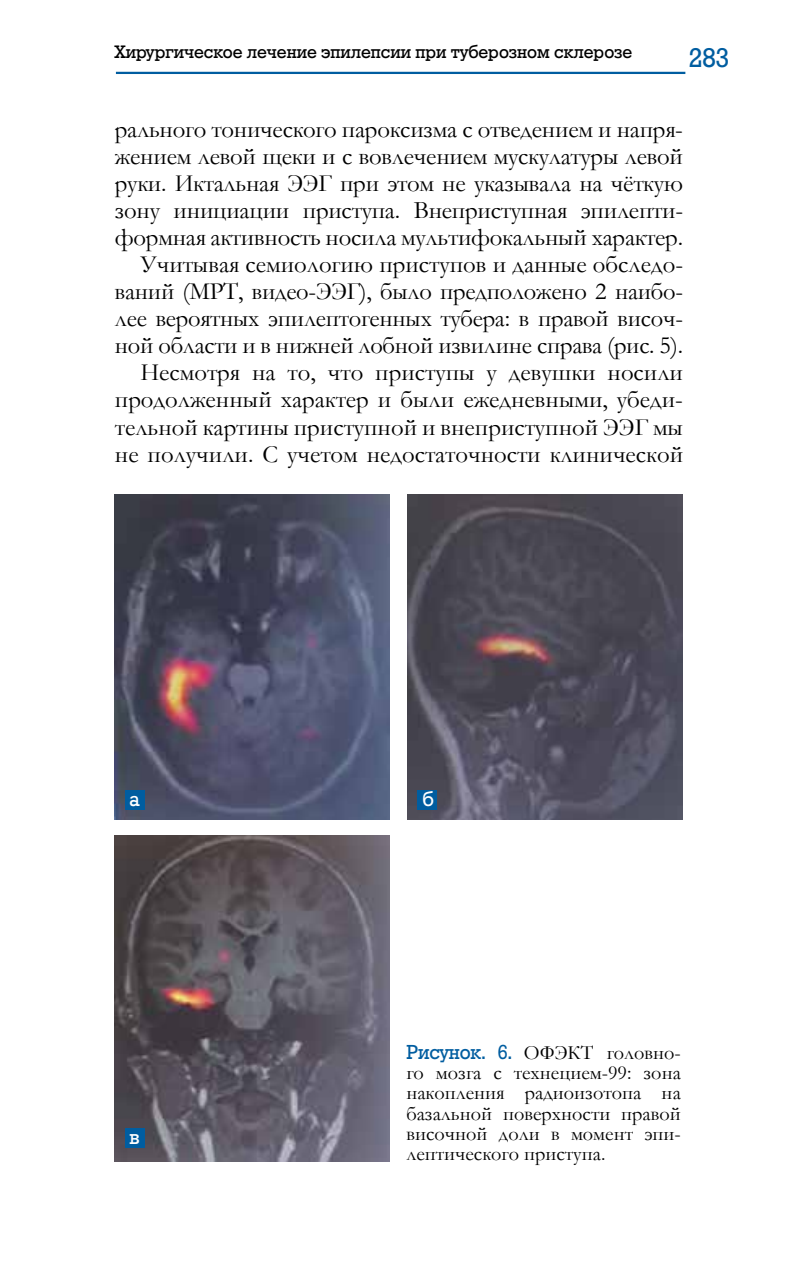
<style>
.page{position:relative;width:798px;height:1276px;background:#fff}
.page>*{position:absolute;margin:0;border:0;box-sizing:border-box;transform-origin:0 0}
.t1{font:27px "Geo Slb 712 Medium CBT";color:#005da0}
.t2{font:24.75px/27px "Garamond";letter-spacing:-.01em;color:#000;text-align:right}
.t3{font:20.25px/20.2px "Garamond";color:#000;text-align:justify}
.t4{font:20.25px "Geo Slb 712 Medium CBT";color:#fff}
.t5{font:18px "Geo Slb 712 Medium CBT";color:#000}
.s1{font-family:"Geo Slb 712 Medium CBT";color:#005da0}
</style>
<div class="page">
<hr style="left:116px;top:72px;width:569px;height:2px;background:#005da0">
<img style="left:115px;top:494px;width:274px;height:326px">
<img style="left:115px;top:836px;width:274px;height:325px">
<img style="left:407px;top:494px;width:274px;height:326px">
<div style="left:125px;top:790px;width:19px;height:19px;background:#005da0"></div>
<div style="left:125px;top:1128px;width:19px;height:19px;background:#005da0"></div>
<div style="left:417px;top:790px;width:20px;height:19px;background:#005da0"></div>
<p class="t5" style="left:115px;top:41px;width:518px">Хирургическое лечение эпилепсии при туберозном склерозе</p>
<p class="t1" style="left:688px;top:42px;width:42px">283</p>
<p class="t2" style="left:115px;top:115px;width:569px">рального тонического пароксизма с отведением и напря&shy;жением левой щеки и с вовлечением мускулатуры левой руки. Иктальная ЭЭГ при этом не указывала на чёткую зону инициации приступа. Внеприступная эпилепти&shy;формная активность носила мультифокальный характер.<br>Учитывая семиологию приступов и данные обследо&shy;ваний (МРТ, видео-ЭЭГ), было предположено 2 наибо&shy;лее вероятных эпилептогенных тубера: в правой височ&shy;ной области и в нижней лобной извилине справа (рис. 5).<br>Несмотря на то, что приступы у девушки носили продолженный характер и были ежедневными, убеди&shy;тельной картины приступной и внеприступной ЭЭГ мы не получили. С учетом недостаточности клинической</p>
<p class="t4" style="left:130px;top:787px;width:12px">а</p>
<p class="t4" style="left:130px;top:1125px;width:12px">в</p>
<p class="t4" style="left:422px;top:787px;width:13px">б</p>
<p class="t3" style="left:406px;top:1041px;width:276px"><span class="s1">Рисунок. 6.</span> ОФЭКТ головно&shy;го мозга с технецием-99: зона накопления радиоизотопа на базальной поверхности правой височной доли в момент эпи&shy;лептического приступа.</p>
</div>
